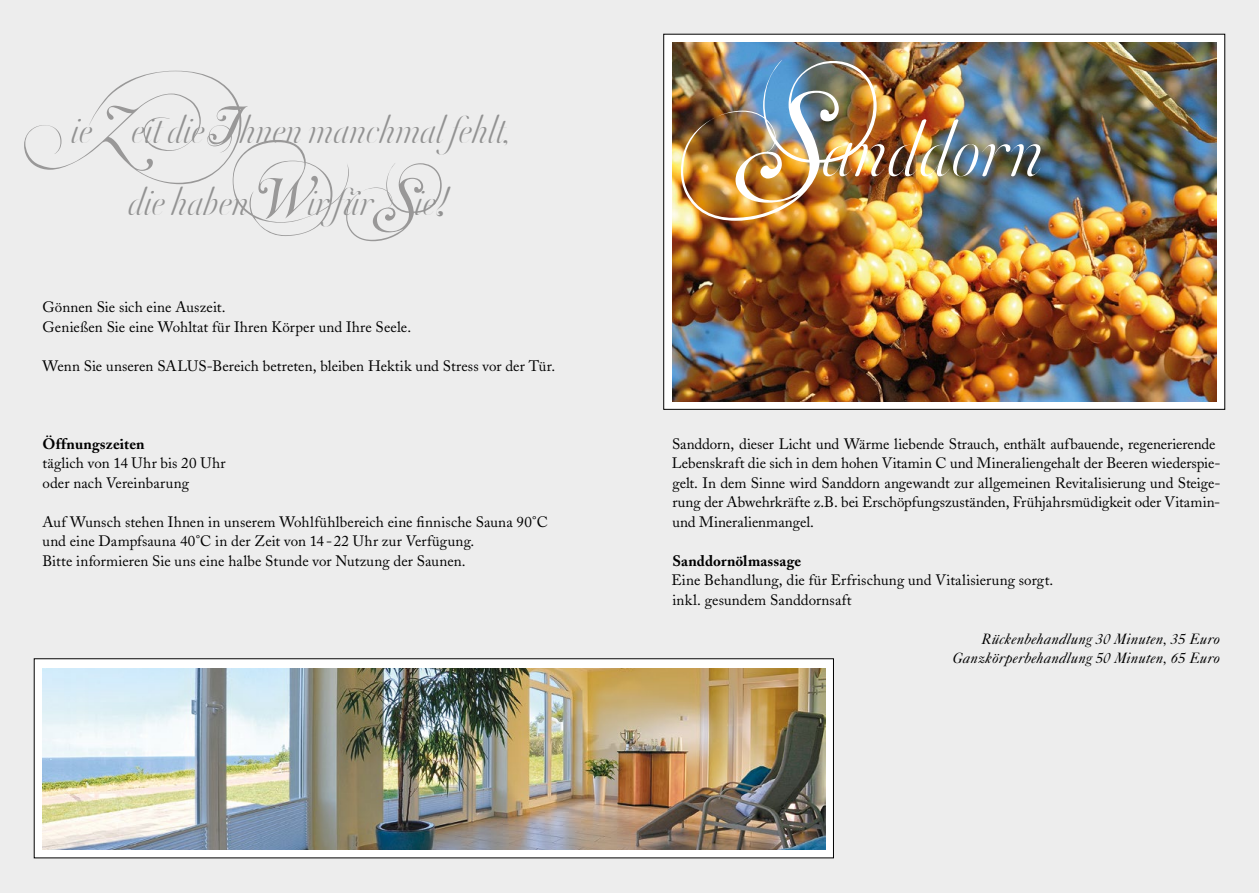
<style>
.page{position:relative;width:1259px;height:893px;background:#ededed}
.page>*{position:absolute;margin:0;border:0;box-sizing:border-box;transform-origin:0 0}
.t1{font:90px "Orlando Samuels Shade";color:#fff}
.t2{font:45px/72px "Orlando Samuels Shade";color:#929292}
.t3{font:15px/19.5px "Adobe Caslon";color:#000}
.t4{font:italic 15px/19.5px "Caslon Five Forty";letter-spacing:.01em;color:#000;text-align:right}
.t5{font:700 15px "Adobe Caslon";letter-spacing:.01em;color:#000}
</style>
<div class="page">
<div style="left:663px;top:34px;width:561px;height:375px;background:#fff"></div>
<img style="left:672px;top:43px;width:544px;height:358px">
<div style="left:34px;top:659px;width:799px;height:199px;background:#fff"></div>
<img style="left:43px;top:668px;width:782px;height:181px">
<img style="left:681px;top:60px;width:195px;height:161px">
<h2 class="t2" style="left:128px;top:92px;width:385px;text-indent:-57px">ie eit die hnen manchmal fehlt, die haben</h2>
<h2 class="t2" style="left:307px;top:164px;width:142px">ir für ie!</h2>
<p class="t3" style="left:43px;top:297px;width:370px">Gönnen Sie sich eine Auszeit.<br>Genießen Sie eine Wohltat für Ihren Körper und Ihre Seele.</p>
<p class="t3" style="left:43px;top:356px;width:514px">Wenn Sie unseren SALUS-Bereich betreten, bleiben Hektik und Stress vor der Tür.</p>
<p class="t5" style="left:43px;top:434px;width:104px">Öffnungszeiten</p>
<p class="t3" style="left:43px;top:453px;width:185px">täglich von 14 Uhr bis 20 Uhr oder nach Vereinbarung</p>
<p class="t3" style="left:43px;top:512px;width:507px">Auf Wunsch stehen Ihnen in unserem Wohlfühlbereich eine finnische Sauna 90°C und eine Dampfsauna 40°C in der Zeit von 14 -22 Uhr zur Verfügung.<br>Bitte informieren Sie uns eine halbe Stunde vor Nutzung der Saunen.</p>
<h1 class="t1" style="left:821px;top:93px;width:223px">anddorn</h1>
<p class="t3" style="left:671px;top:434px;width:550px">Sanddorn, dieser Licht und Wärme liebende Strauch, enthält aufbauende, regenerierende Lebenskraft die sich in dem hohen Vitamin C und Mineraliengehalt der Beeren wiederspie&shy;gelt. In dem Sinne wird Sanddorn angewandt zur allgemeinen Revitalisierung und Steige&shy;rung der Abwehrkräfte z.B. bei Erschöpfungszuständen, Frühjahrsmüdigkeit oder Vitamin&shy;und Mineralienmangel.</p>
<p class="t5" style="left:672px;top:551px;width:130px">Sanddornölmassage</p>
<p class="t3" style="left:671px;top:570px;width:383px">Eine Behandlung, die für Erfrischung und Vitalisierung sorgt. inkl. gesundem Sanddornsaft</p>
<p class="t4" style="left:953px;top:628px;width:269px">Rückenbehandlung 30 Minuten, 35 Euro<br>Ganzkörperbehandlung 50 Minuten, 65 Euro</p>
</div>
